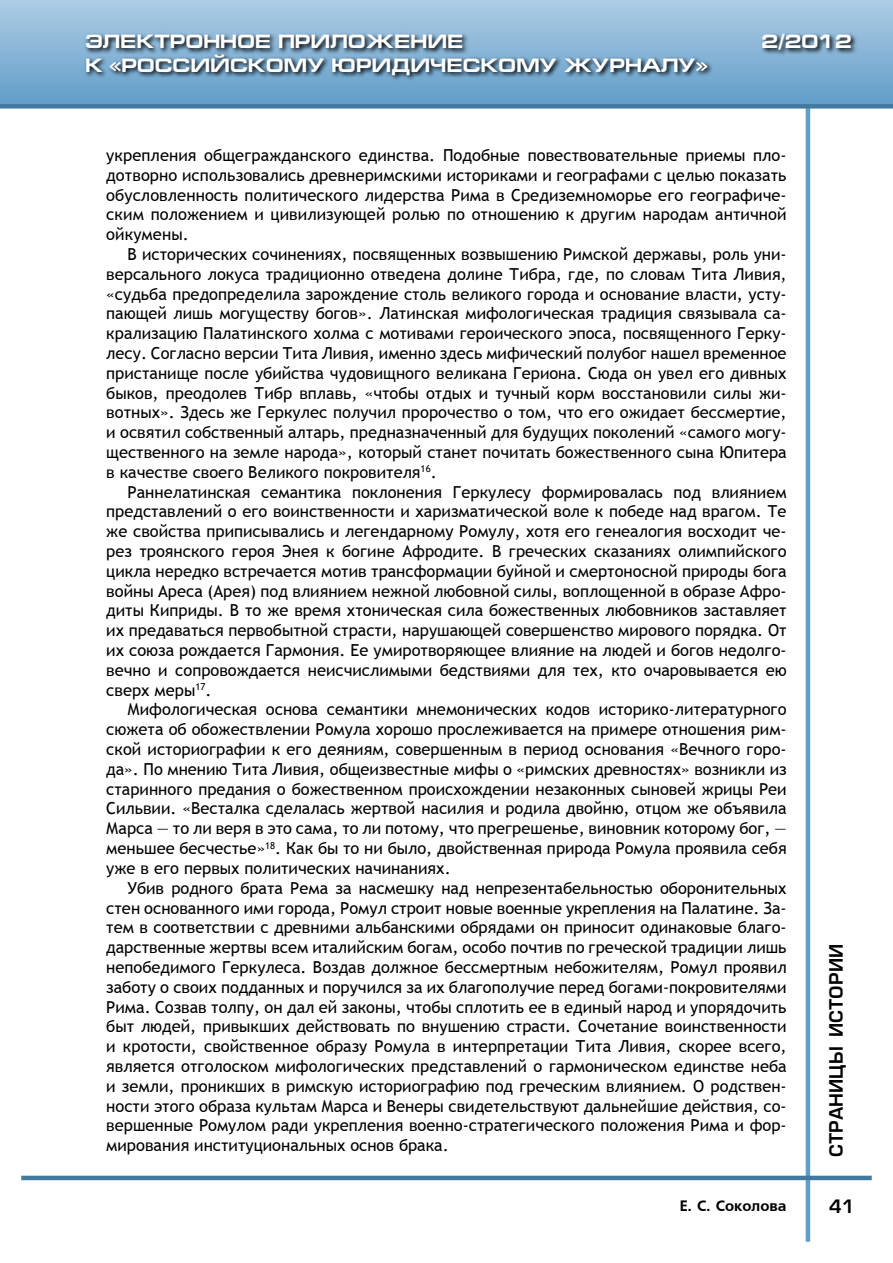
<style>
.page{position:relative;width:893px;height:1263px;background:#fff}
.page>*{position:absolute;margin:0;border:0;box-sizing:border-box;transform-origin:0 0}
.t1{font:700 19.5px "Europe Ext";color:#fff}
.t2{font:18px "Europe Demi Normal";color:#000}
.t3{font:16.5px/19.8px "Trebuchet MS";color:#000;text-align:justify}
.t4{font:15px "Free Set Bold Cyrillic";color:#000}
</style>
<div class="page">
<hr style="left:806px;top:91px;width:4px;height:1151px;background:#5f9ec9">
<hr style="left:21px;top:1176px;width:851px;height:4px;background:#4279a0">
<div style="left:0;top:0;width:893px;height:106px;background:linear-gradient(to bottom,#aecce4,#619dc9)"></div>
<div style="left:0;top:104px;width:893px;height:5px;background:#4279a0"></div>
<svg style="left:83px;top:31px;width:810px;height:121px"></svg>
<p class="t1" style="left:85px;top:31px;width:380px">ЭЛЕКТРОННОЕ ПРИЛОЖЕНИЕ</p>
<p class="t1" style="left:761px;top:31px;width:92px">2/2012</p>
<p class="t1" style="left:85px;top:54px;width:624px">К «РОССИЙСКОМУ ЮРИДИЧЕСКОМУ ЖУРНАЛУ»</p>
<p class="t3" style="left:106px;top:145px;width:682px">укрепления общегражданского единства. Подобные повествовательные приемы пло&shy;дотворно использовались древнеримскими историками и географами с целью показать обусловленность политического лидерства Рима в Средиземноморье его географиче&shy;ским положением и цивилизующей ролью по отношению к другим народам античной ойкумены.</p>
<p class="t3" style="left:106px;top:244px;width:682px;text-indent:21px">В исторических сочинениях, посвященных возвышению Римской державы, роль уни&shy;версального локуса традиционно отведена долине Тибра, где, по словам Тита Ливия, «судьба предопределила зарождение столь великого города и основание власти, усту&shy;пающей лишь могуществу богов». Латинская мифологическая традиция связывала са&shy;крализацию Палатинского холма с мотивами героического эпоса, посвященного Герку&shy;лесу. Согласно версии Тита Ливия, именно здесь мифический полубог нашел временное пристанище после убийства чудовищного великана Гериона. Сюда он увел его дивных быков, преодолев Тибр вплавь, «чтобы отдых и тучный корм восстановили силы жи&shy;вотных». Здесь же Геркулес получил пророчество о том, что его ожидает бессмертие, и освятил собственный алтарь, предназначенный для будущих поколений «самого могу&shy;щественного на земле народа», который станет почитать божественного сына Юпитера в качестве своего Великого покровителя<sup>16</sup>.</p>
<p class="t3" style="left:106px;top:482px;width:682px;text-indent:21px">Раннелатинская семантика поклонения Геркулесу формировалась под влиянием представлений о его воинственности и харизматической воле к победе над врагом. Те же свойства приписывались и легендарному Ромулу, хотя его генеалогия восходит че&shy;рез троянского героя Энея к богине Афродите. В греческих сказаниях олимпийского цикла нередко встречается мотив трансформации буйной и смертоносной природы бога войны Ареса (Арея) под влиянием нежной любовной силы, воплощенной в образе Афро&shy;диты Киприды. В то же время хтоническая сила божественных любовников заставляет их предаваться первобытной страсти, нарушающей совершенство мирового порядка. От их союза рождается Гармония. Ее умиротворяющее влияние на людей и богов недолго&shy;вечно и сопровождается неисчислимыми бедствиями для тех, кто очаровывается ею сверх меры<sup>17</sup>.</p>
<p class="t3" style="left:106px;top:700px;width:682px;text-indent:21px">Мифологическая основа семантики мнемонических кодов историко-литературного сюжета об обожествлении Ромула хорошо прослеживается на примере отношения рим&shy;ской историографии к его деяниям, совершенным в период основания «Вечного горо&shy;да». По мнению Тита Ливия, общеизвестные мифы о «римских древностях» возникли из старинного предания о божественном происхождении незаконных сыновей жрицы Реи Сильвии. «Весталка сделалась жертвой насилия и родила двойню, отцом же объявила Марса — то ли веря в это сама, то ли потому, что прегрешенье, виновник которому бог, — меньшее бесчестье»<sup>18</sup>. Как бы то ни было, двойственная природа Ромула проявила себя уже в его первых политических начинаниях.</p>
<p class="t3" style="left:106px;top:878px;width:682px;text-indent:21px">Убив родного брата Рема за насмешку над непрезентабельностью оборонительных стен основанного ими города, Ромул строит новые военные укрепления на Палатине. За&shy;тем в соответствии с древними альбанскими обрядами он приносит одинаковые благо&shy;дарственные жертвы всем италийским богам, особо почтив по греческой традиции лишь непобедимого Геркулеса. Воздав должное бессмертным небожителям, Ромул проявил заботу о своих подданных и поручился за их благополучие перед богами-покровителями Рима. Созвав толпу, он дал ей законы, чтобы сплотить ее в единый народ и упорядочить быт людей, привыкших действовать по внушению страсти. Сочетание воинственности и кротости, свойственное образу Ромула в интерпретации Тита Ливия, скорее всего, является отголоском мифологических представлений о гармоническом единстве неба и земли, проникших в римскую историографию под греческим влиянием. О родствен&shy;ности этого образа культам Марса и Венеры свидетельствуют дальнейшие действия, со&shy;вершенные Ромулом ради укрепления военно-стратегического положения Рима и фор&shy;мирования институциональных основ брака.</p>
<p class="t4" style="left:680px;top:1197px;width:108px">Е. С. Соколова</p>
<p class="t2" style="left:826px;top:1157px;width:214px;rotate:-90deg">страницы истории</p>
<p class="t2" style="left:829px;top:1196px;width:27px">41</p>
</div>
